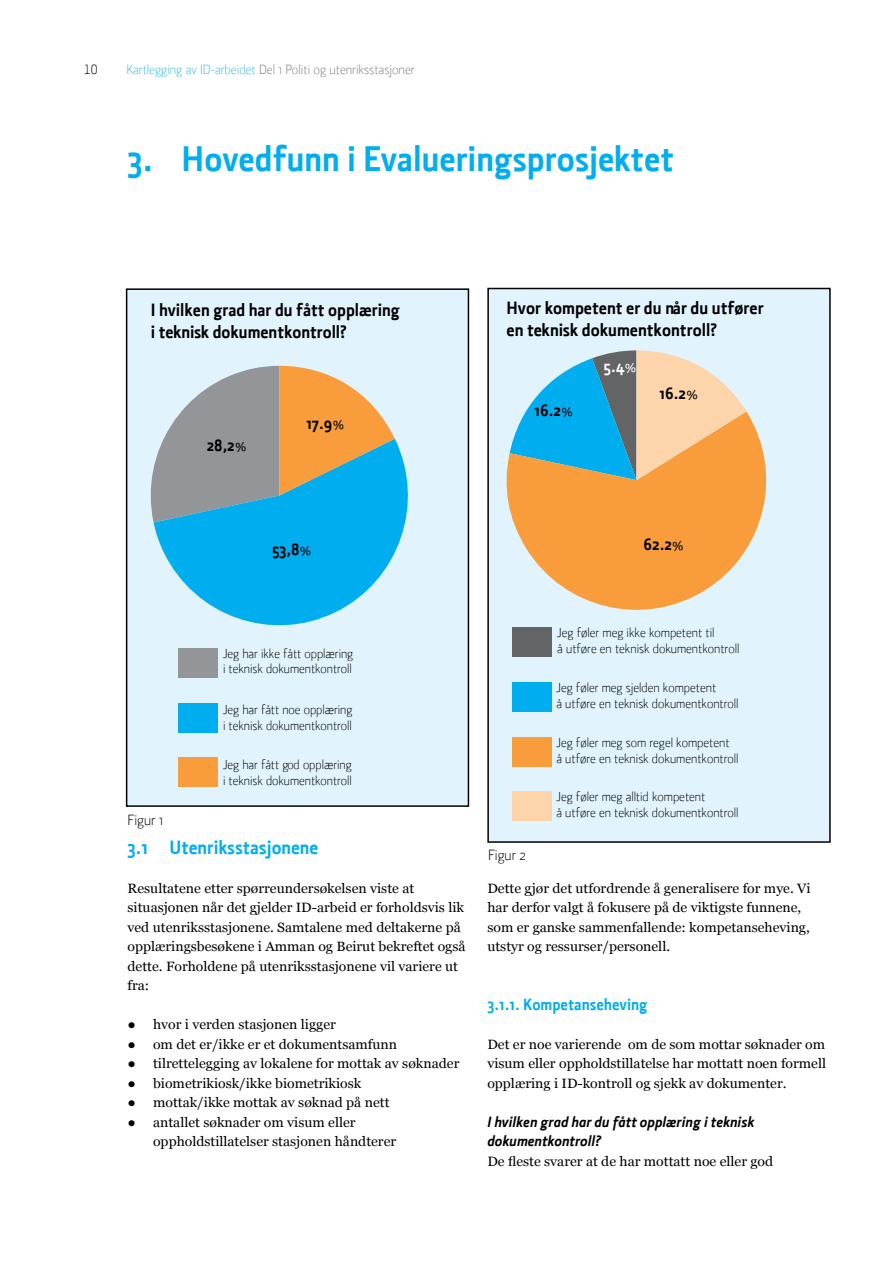
<style>
.page{position:relative;width:893px;height:1263px;background:#fff}
.page>*{position:absolute;margin:0;border:0;box-sizing:border-box;transform-origin:0 0}
.t1{font:700 36px "Section";color:#00aeef}
.t2{font:700 19.5px "Section";color:#00aeef}
.t3{font:700 18px/21.6px "Section";color:#000}
.t4{font:700 16.5px "Section";color:#000}
.t5{font:700 16.5px "Section";color:#00aeef}
.t6{font:700 16.5px "Section";color:#fff}
.t7{font:italic 700 15px/19.5px "Section";color:#000}
.t8{font:300 15px "Section";color:#000}
.t9{font:13.5px/19.5px "Georgia";color:#000;scale:1.04 1}
.t10{font:300 13.5px "Section";color:#808285}
.t11{font:13.5px "Section Light Caps";color:#000}
.t12{font:300 13.2px/15.9px "Section";color:#000}
.s1{color:#41bce7}
</style>
<div class="page">
<div style="left:129px;top:291px;width:337px;height:513px;background:#e1f4fd"></div>
<div style="left:179px;top:648px;width:39px;height:29px;background:#939598"></div>
<div style="left:179px;top:703px;width:39px;height:30px;background:#00aeef"></div>
<svg style="left:154px;top:439px;width:272px;height:204px;background:#60ccf5"></svg>
<div style="left:179px;top:757px;width:39px;height:30px;background:#f99d3c"></div>
<svg style="left:139px;top:366px;width:256px;height:156px;background:#9caea7"></svg>
<div style="left:126px;top:288px;width:343px;height:519px;border:2px solid #000"></div>
<div style="left:490px;top:291px;width:338px;height:549px;background:#e1f4fd"></div>
<div style="left:512px;top:627px;width:40px;height:30px;background:#636466"></div>
<div style="left:512px;top:682px;width:39px;height:30px;background:#00aeef"></div>
<div style="left:512px;top:737px;width:39px;height:30px;background:#f99d3c"></div>
<svg style="left:502px;top:411px;width:282px;height:217px;background:#efbe86"></svg>
<div style="left:512px;top:791px;width:39px;height:30px;background:#fed5aa"></div>
<svg style="left:510px;top:350px;width:236px;height:130px;background:#a2bbb1"></svg>
<div style="left:487px;top:288px;width:344px;height:555px;border:2px solid #000"></div>
<p class="t11" style="left:84px;top:61px;width:15px">10</p>
<p class="t10" style="left:126px;top:61px;width:290px"><span class="s1">Kartlegging av ID-arbeidet</span> Del 1 Politi og utenriksstasjoner</p>
<h1 class="t1" style="left:128px;top:138px;width:548px">3. Hovedfunn i Evalueringsprosjektet</h1>
<h3 class="t3" style="left:151px;top:299px;width:251px">I hvilken grad har du fått opplæring i teknisk dokumentkontroll?</h3>
<p class="t4" style="left:207px;top:435px;width:42px">28,2%</p>
<p class="t4" style="left:306px;top:414px;width:40px">17.9%</p>
<h3 class="t3" style="left:507px;top:297px;width:259px">Hvor kompetent er du når du utfører en teknisk dokumentkontroll?</h3>
<p class="t4" style="left:534px;top:401px;width:40px">16.2%</p>
<p class="t6" style="left:603px;top:357px;width:35px">5.4%</p>
<p class="t4" style="left:659px;top:384px;width:40px">16.2%</p>
<p class="t4" style="left:272px;top:539px;width:41px">53,8%</p>
<p class="t4" style="left:643px;top:535px;width:42px">62.2%</p>
<p class="t8" style="left:128px;top:811px;width:37px">Figur 1</p>
<p class="t12" style="left:223px;top:645px;width:132px">Jeg har ikke fått opplæring i teknisk dokumentkontroll</p>
<p class="t12" style="left:223px;top:702px;width:131px">Jeg har fått noe opplæring i teknisk dokumentkontroll</p>
<p class="t12" style="left:223px;top:757px;width:130px">Jeg har fått god opplæring i teknisk dokumentkontroll</p>
<h2 class="t2" style="left:128px;top:836px;width:192px">3.1 Utenriksstasjonene</h2>
<p class="t9" style="left:128px;top:878px;width:327px">Resultatene etter spørreundersøkelsen viste at situasjonen når det gjelder ID-arbeid er forholdsvis lik ved utenriksstasjonene. Samtalene med deltakerne på opplæringsbesøkene i Amman og Beirut bekreftet også dette. Forholdene på utenriksstasjonene vil variere ut fra:</p>
<p class="t9" style="left:128px;top:1015px;width:202px">● hvor i verden stasjonen ligger</p>
<p class="t9" style="left:128px;top:1034px;width:261px">● om det er/ikke er et dokumentsamfunn</p>
<p class="t9" style="left:128px;top:1054px;width:321px">● tilrettelegging av lokalene for mottak av søknader</p>
<p class="t9" style="left:128px;top:1073px;width:226px">● biometrikiosk/ikke biometrikiosk</p>
<p class="t9" style="left:128px;top:1093px;width:253px">● mottak/ikke mottak av søknad på nett</p>
<p class="t9" style="left:153px;top:1112px;width:235px;text-indent:-26px">● antallet søknader om visum eller oppholdstillatelser stasjonen håndterer</p>
<p class="t8" style="left:488px;top:846px;width:39px">Figur 2</p>
<p class="t12" style="left:557px;top:624px;width:184px">Jeg føler meg ikke kompetent til<br>å utføre en teknisk dokumentkontroll</p>
<p class="t12" style="left:556px;top:679px;width:184px">Jeg føler meg sjelden kompetent<br>å utføre en teknisk dokumentkontroll</p>
<p class="t12" style="left:556px;top:734px;width:184px">Jeg føler meg som regel kompetent<br>å utføre en teknisk dokumentkontroll</p>
<p class="t12" style="left:556px;top:789px;width:184px">Jeg føler meg alltid kompetent<br>å utføre en teknisk dokumentkontroll</p>
<p class="t9" style="left:487px;top:878px;width:312px">Dette gjør det utfordrende å generalisere for mye. Vi har derfor valgt å fokusere på de viktigste funnene, som er ganske sammenfallende: kompetanseheving, utstyr og ressurser/personell.</p>
<p class="t5" style="left:487px;top:994px;width:162px">3.1.1. Kompetanseheving</p>
<p class="t9" style="left:487px;top:1034px;width:327px;text-align:justify">Det er noe varierende om de som mottar søknader om visum eller oppholdstillatelse har mottatt noen formell opplæring i ID-kontroll og sjekk av dokumenter.</p>
<p class="t7" style="left:487px;top:1112px;width:269px">I hvilken grad har du fått opplæring i teknisk dokumentkontroll?</p>
<p class="t9" style="left:487px;top:1151px;width:276px">De fleste svarer at de har mottatt noe eller god</p>
</div>
